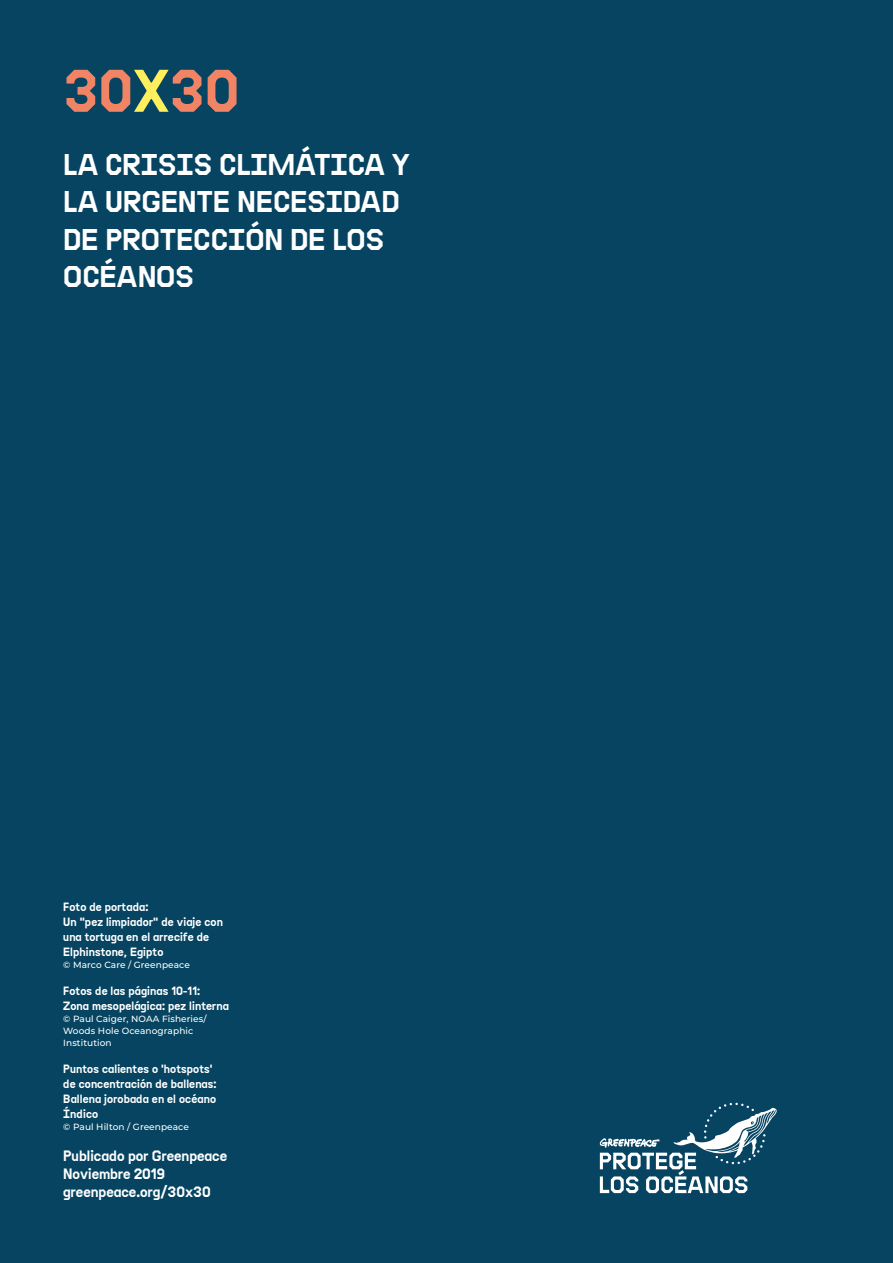
<style>
.page{position:relative;width:893px;height:1263px;background:#064461}
.page>*{position:absolute;margin:0;border:0;box-sizing:border-box;transform-origin:0 0}
.t1{font:60px "Sanctuary LC";color:#f08464}
.t2{font:30px/37.5px "Sanctuary LC";color:#fff}
.t3{font:15px/18px "Sanctuary LC";color:#fff}
.t4{font:12px/15px "Sanctuary LC";letter-spacing:.01em;color:#fff}
.t5{font:500 9px/12px "Montserrat";letter-spacing:.01em;color:#fff}
.s1{color:#ffef5c}
</style>
<div class="page">
<svg style="left:600px;top:1103px;width:177px;height:90px"></svg>
<h1 class="t1" style="left:63px;top:53px;width:178px">30<span class="s1">X</span>30</h1>
<h2 class="t2" style="left:63px;top:145px;width:348px">LA CRISIS CLIMÁTICA Y<br>LA URGENTE NECESIDAD<br>DE PROTECCIÓN DE LOS<br>OCÉANOS</h2>
<p class="t4" style="left:63px;top:899px;width:161px">Foto de portada:<br>Un "pez limpiador" de viaje con una tortuga en el arrecife de<br>Elphinstone, Egipto</p>
<p class="t5" style="left:63px;top:958px;width:128px">© Marco Care / Greenpeace</p>
<p class="t4" style="left:63px;top:983px;width:167px">Fotos de las páginas 10-11:<br>Zona mesopelágica: pez linterna</p>
<p class="t5" style="left:63px;top:1012px;width:145px">© Paul Caiger, NOAA Fisheries/<br>Woods Hole Oceanographic<br>Institution</p>
<p class="t4" style="left:63px;top:1061px;width:155px">Puntos calientes o 'hotspots' de concentración de ballenas:<br>Ballena jorobada en el océano<br>Índico</p>
<p class="t5" style="left:63px;top:1120px;width:127px">© Paul Hilton / Greenpeace</p>
<p class="t3" style="left:63px;top:1147px;width:166px">Publicado por Greenpeace<br>Noviembre 2019 greenpeace.org/30x30</p>
</div>
